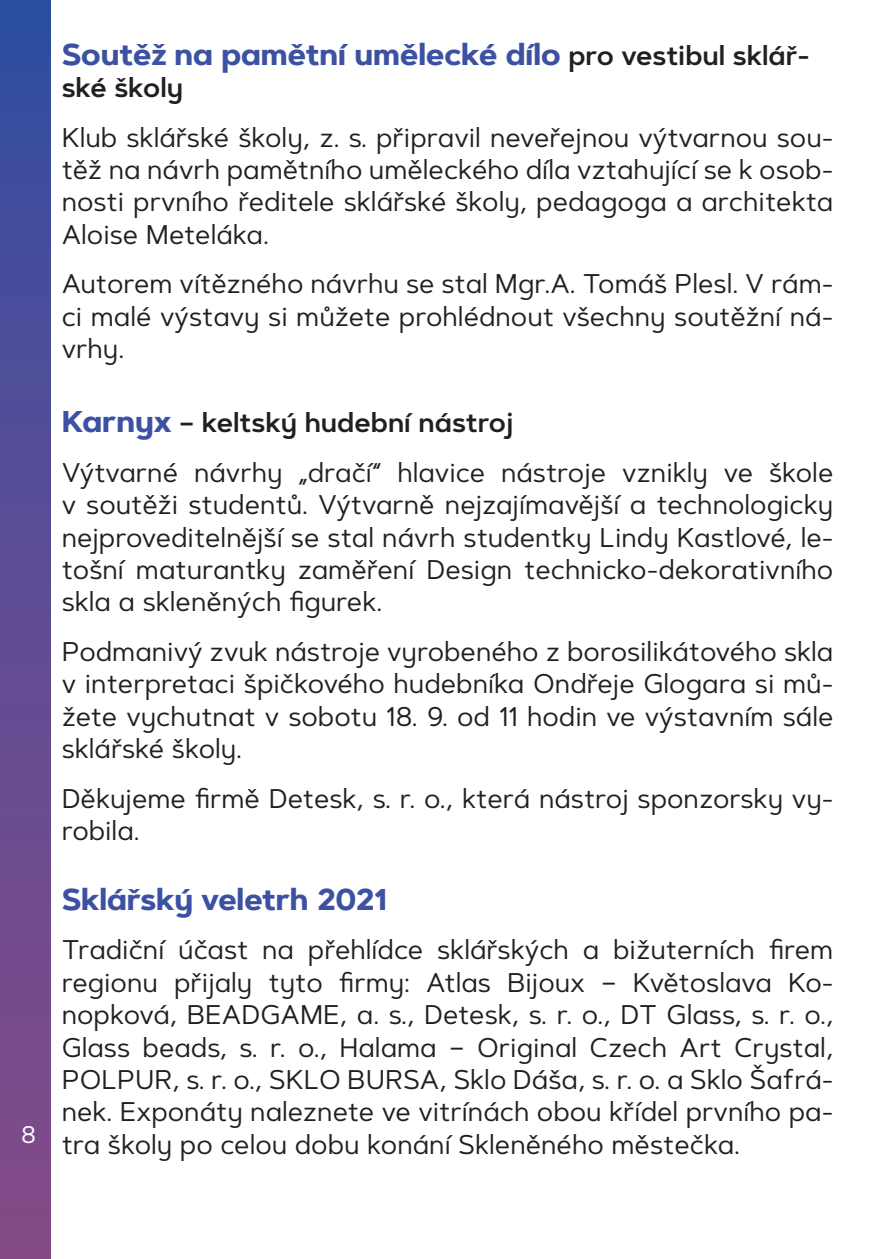
<style>
.page{position:relative;width:893px;height:1259px;background:#fff}
.page>*{position:absolute;margin:0;border:0;box-sizing:border-box;transform-origin:0 0}
.t1{font:700 30px "Artegra Sans Alt";color:#3d51a3}
.t2{font:27px/32.4px "Artegra Sans Alt";color:#231f20;text-align:justify}
.t3{font:600 27px "Artegra Sans Alt";color:#231f20}
.t4{font:24px "Artegra Sans Alt";color:#fff}
.s1{font-weight:600;font-size:27px;color:#231f20}
.s2{font-weight:700;font-size:30px;color:#3d51a3}
.s3{font-weight:600}
</style>
<div class="page">
<div style="left:0;top:0;width:50px;height:1259px;background:linear-gradient(to bottom,#334ea1,#884a86)"></div>
<p class="t4" style="left:21px;top:1118px;width:16px">8</p>
<p class="t1" style="left:62px;top:32px;width:749px">Soutěž na pamětní umělecké dílo <span class="s1">pro vestibul sklář-</span></p>
<p class="t3" style="left:62px;top:68px;width:123px">ské školy</p>
<p class="t2" style="left:62px;top:120px;width:773px">Klub sklářské školy, z. s. připravil neveřejnou výtvarnou sou&shy;těž na návrh pamětního uměleckého díla vztahující se k osob&shy;nosti prvního ředitele sklářské školy, pedagoga a architekta Aloise Meteláka.</p>
<p class="t2" style="left:62px;top:267px;width:773px">Autorem vítězného návrhu se stal Mgr.A. Tomáš Plesl. V rám&shy;ci malé výstavy si můžete prohlédnout všechny soutěžní ná&shy;vrhy.</p>
<p class="t2" style="left:62px;top:397px;width:773px;line-height:49.5px"><span class="s2">Karnyx</span> <span class="s3">– keltský hudební nástroj<br></span>Výtvarné návrhy „dračí“ hlavice nástroje vznikly ve škole</p>
<p class="t2" style="left:62px;top:488px;width:773px">v soutěži studentů. Výtvarně nejzajímavější a technologicky nejproveditelnější se stal návrh studentky Lindy Kastlové, le&shy;tošní maturantky zaměření Design technicko-dekorativního skla a skleněných figurek.</p>
<p class="t2" style="left:62px;top:634px;width:773px">Podmanivý zvuk nástroje vyrobeného z borosilikátového skla v interpretaci špičkového hudebníka Ondřeje Glogara si mů&shy;žete vychutnat v sobotu 18. 9. od 11 hodin ve výstavním sále sklářské školy.</p>
<p class="t2" style="left:62px;top:781px;width:773px">Děkujeme firmě Detesk, s. r. o., která nástroj sponzorsky vy&shy;robila.</p>
<p class="t1" style="left:62px;top:877px;width:327px">Sklářský veletrh 2021</p>
<p class="t2" style="left:62px;top:933px;width:773px">Tradiční účast na přehlídce sklářských a bižuterních firem regionu přijaly tyto firmy: Atlas Bijoux – Květoslava Ko&shy;nopková, BEADGAME, a. s., Detesk, s. r. o., DT Glass, s. r. o., Glass beads, s. r. o., Halama – Original Czech Art Crystal, POLPUR, s. r. o., SKLO BURSA, Sklo Dáša, s. r. o. a Sklo Šafrá&shy;nek. Exponáty naleznete ve vitrínách obou křídel prvního pa&shy;tra školy po celou dobu konání Skleněného městečka.</p>
</div>
